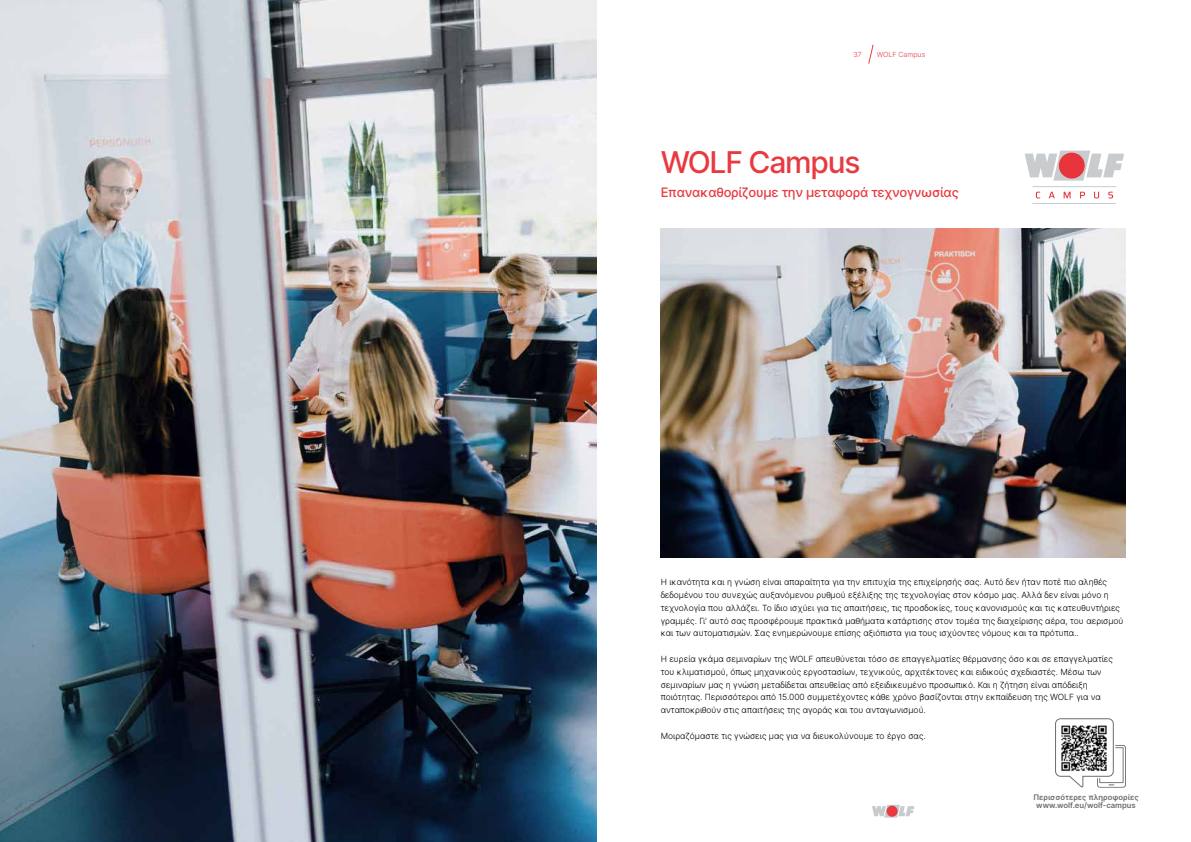
<style>
.page{position:relative;width:1191px;height:842px;background:#fff}
.page>*{position:absolute;margin:0;border:0;box-sizing:border-box;transform-origin:0 0}
.t1{font:500 30px "Inter";letter-spacing:-.04em;color:#e83a40}
.t2{font:500 13px "Inter";letter-spacing:-.02em;color:#e83a40}
.t3{font:300 8.5px/12.8px "Inter";color:#000}
.t4{font:600 7.7px/8.4px "Inter";color:#6a6d71;text-align:center}
.t5{font:300 7px "Inter";color:#e83a40}
</style>
<div class="page">
<svg style="left:872px;top:805px;width:42px;height:13px"></svg>
<div style="left:886px;top:806px;width:11px;height:11px;background:#e83a40;border-radius:50%"></div>
<img style="left:0;top:0;width:596px;height:842px">
<img style="left:660px;top:228px;width:465px;height:330px">
<svg style="left:868px;top:44px;width:6px;height:20px"></svg>
<svg style="left:1055px;top:718px;width:70px;height:70px"></svg>
<img style="left:1059px;top:723px;width:50px;height:49px">
<svg style="left:1025px;top:151px;width:99px;height:30px"></svg>
<div style="left:1058px;top:153px;width:26px;height:26px;background:#e6353b;border-radius:50%"></div>
<hr style="left:1032px;top:186px;width:84px;height:1px;background:#c9cccf">
<hr style="left:1032px;top:203px;width:83px;height:1px;background:#c9cccf">
<svg style="left:1035px;top:192px;width:5px;height:6px"></svg>
<svg style="left:1048px;top:192px;width:6px;height:6px"></svg>
<svg style="left:1063px;top:192px;width:7px;height:6px"></svg>
<svg style="left:1080px;top:192px;width:5px;height:6px"></svg>
<svg style="left:1094px;top:192px;width:5px;height:6px"></svg>
<svg style="left:1108px;top:192px;width:5px;height:6px"></svg>
<p class="t5" style="left:853px;top:50px;width:10px">37</p>
<p class="t5" style="left:877px;top:50px;width:50px">WOLF Campus</p>
<h1 class="t1" style="left:660px;top:140px;width:201px">WOLF Campus</h1>
<h2 class="t2" style="left:660px;top:183px;width:300px">Επανακαθορίζουμε την μεταφορά τεχνογνωσίας</h2>
<p class="t3" style="left:660px;top:576px;width:464px">Η ικανότητα και η γνώση είναι απαραίτητα για την επιτυχία της επιχείρησής σας. Αυτό δεν ήταν ποτέ πιο αληθές δεδομένου του συνεχώς αυξανόμενου ρυθμού εξέλιξης της τεχνολογίας στον κόσμο μας. Αλλά δεν είναι μόνο η τεχνολογία που αλλάζει. Το ίδιο ισχύει για τις απαιτήσεις, τις προσδοκίες, τους κανονισμούς και τις κατευθυντήριες γραμμές. Γι' αυτό σας προσφέρουμε πρακτικά μαθήματα κατάρτισης στον τομέα της διαχείρισης αέρα, του αερισμού και των αυτοματισμών. Σας ενημερώνουμε επίσης αξιόπιστα για τους ισχύοντες νόμους και τα πρότυπα..</p>
<p class="t3" style="left:660px;top:652px;width:454px">Η ευρεία γκάμα σεμιναρίων της WOLF απευθύνεται τόσο σε επαγγελματίες θέρμανσης όσο και σε επαγγελματίες του κλιματισμού, όπως μηχανικούς εργοστασίων, τεχνικούς, αρχιτέκτονες και ειδικούς σχεδιαστές. Μέσω των σεμιναρίων μας η γνώση μεταδίδεται απευθείας από εξειδικευμένο προσωπικό. Και η ζήτηση είναι απόδειξη ποιότητας. Περισσότεροι από 15.000 συμμετέχοντες κάθε χρόνο βασίζονται στην εκπαίδευση της WOLF για να ανταποκριθούν στις απαιτήσεις της αγοράς και του ανταγωνισμού.</p>
<p class="t3" style="left:660px;top:729px;width:266px">Μοιραζόμαστε τις γνώσεις μας για να διευκολύνουμε το έργο σας.</p>
<p class="t4" style="left:1033px;top:793px;width:107px">Περισσότερες πληροφορίες www.wolf.eu/wolf-campus</p>
</div>
